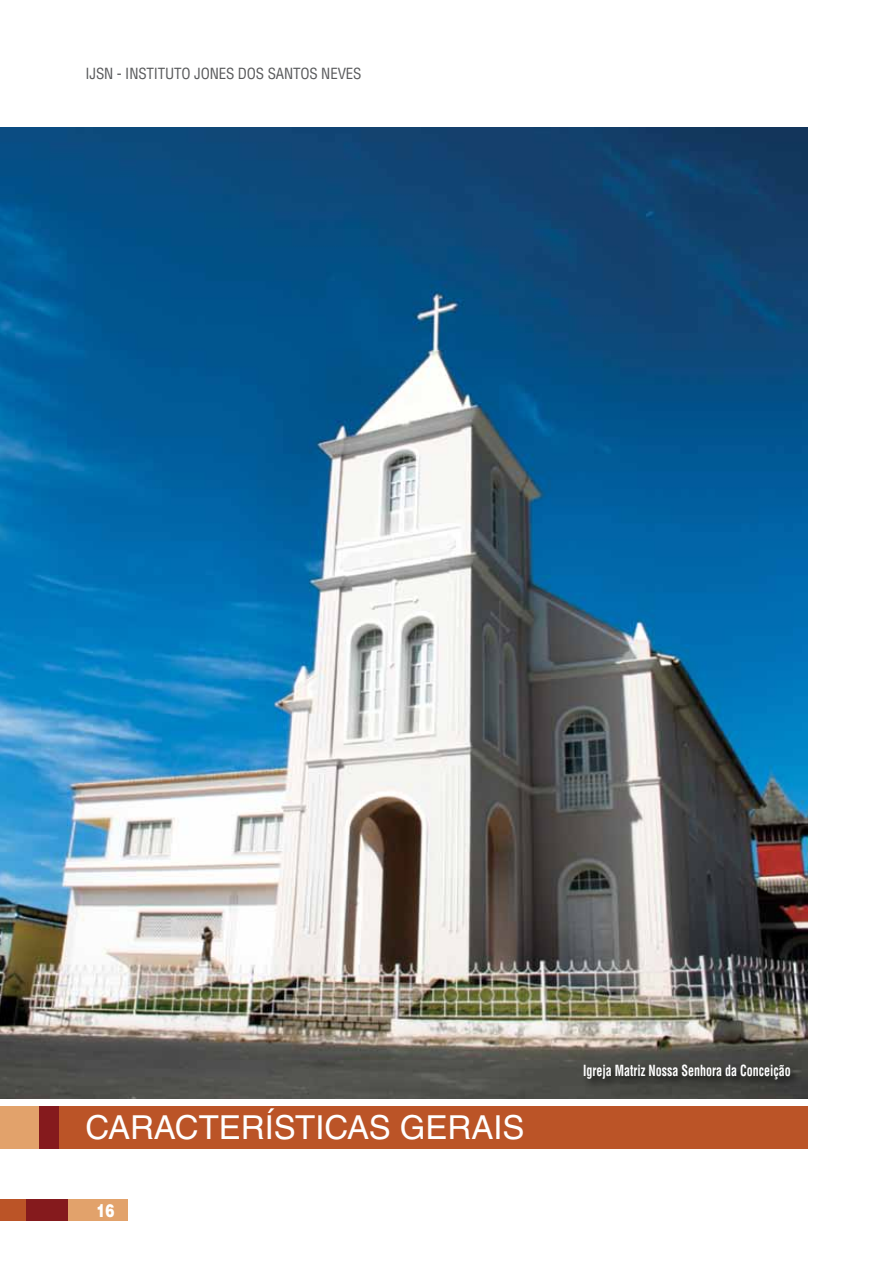
<style>
.page{position:relative;width:893px;height:1276px;background:#fff}
.page>*{position:absolute;margin:0;border:0;box-sizing:border-box;transform-origin:0 0}
.t1{font:33px "Helvetica LT Std";color:#fff}
.t2{font:900 18px "Helvetica LT Std";color:#fff;scale:.75 1}
.t3{font:700 condensed 15px "Helvetica LT Std";color:#fff;scale:.8 1}
.t4{font:condensed 15px "Helvetica LT Std";letter-spacing:-.01em;color:#58595b}
</style>
<div class="page">
<div style="left:68px;top:1199px;width:59px;height:21px;background:#e2a26b"></div>
<div style="left:26px;top:1199px;width:42px;height:21px;background:#851a1d"></div>
<div style="left:0;top:1199px;width:26px;height:21px;background:#bb5427"></div>
<img style="left:0;top:128px;width:808px;height:971px">
<div style="left:38px;top:1105px;width:22px;height:43px;background:#851a1d"></div>
<div style="left:60px;top:1106px;width:748px;height:42px;background:#bb5427"></div>
<div style="left:0;top:1106px;width:38px;height:42px;background:#e2a26b"></div>
<div style="left:581px;top:1061px;width:222px;height:30px;background:#000;opacity:.75"></div>
<p class="t4" style="left:86px;top:64px;width:277px">IjsN - INSTITUTO JONES DOS SANTOS NEVES</p>
<h1 class="t1" style="left:86px;top:1107px;width:440px">CARACTERÍSTICAS GERAIS</h1>
<p class="t2" style="left:97px;top:1199px;width:26px">16</p>
<p class="t3" style="left:583px;top:1061px;width:261px">Igreja Matriz Nossa Senhora da Conceição</p>
</div>
